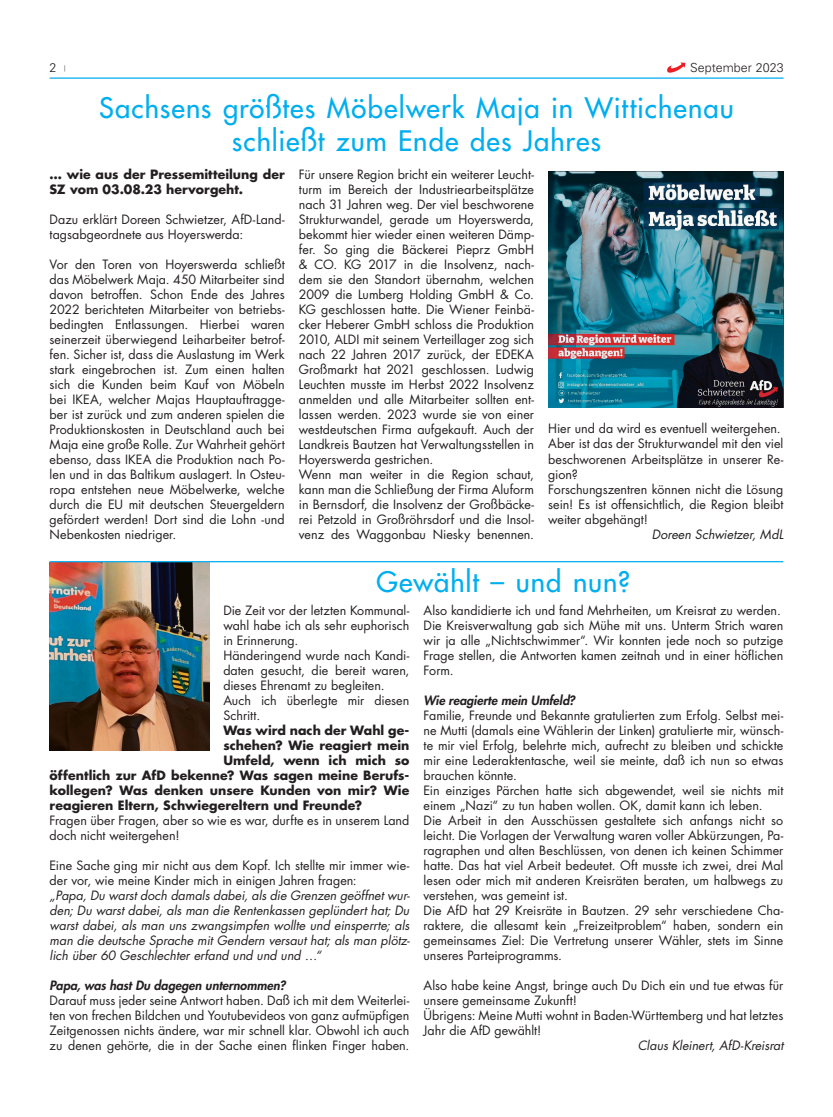
<style>
.page{position:relative;width:833px;height:1117px;background:#fff}
.page>*{position:absolute;margin:0;border:0;box-sizing:border-box;transform-origin:0 0}
.t1{font:500 27.5px/32.5px "Futura Std";letter-spacing:.035em;color:#00aeef;text-align:center}
.t2{font:12.5px/15px "Futura Std";color:#231f20}
.t3{font:italic 12.5px/15px "Futura Std";color:#231f20;text-align:justify}
.t4{font:700 12.5px/15px "Futura Std";letter-spacing:.005em;color:#231f20}
.t5{font:italic 800 12.5px "Futura Std";letter-spacing:.005em;color:#231f20}
.t6{font:300 12.5px "Univers LT Std";color:#231f20}
.s1{font-size:6.25px}
</style>
<div class="page">
<hr style="left:50px;top:77px;width:733px;height:2px;background:#00aeef">
<svg style="left:667px;top:62px;width:18px;height:11px"></svg>
<img style="left:548px;top:172px;width:235px;height:235px">
<img style="left:50px;top:562px;width:159px;height:188px">
<hr style="left:50px;top:561px;width:733px;height:1px;background:#00aeef">
<p class="t6" style="left:50px;top:60px;width:17px">2 <span class="s1">|</span></p>
<p class="t6" style="left:690px;top:60px;width:95px">September 2023</p>
<h1 class="t1" style="left:99px;top:92px;width:636px">Sachsens größtes Möbelwerk Maja in Wittichenau schließt zum Ende des Jahres</h1>
<p class="t4" style="left:50px;top:166px;width:237px">… wie aus der Pressemitteilung der<br>SZ vom 03.08.23 hervorgeht.</p>
<p class="t2" style="left:50px;top:212px;width:237px">Dazu erklärt Doreen Schwietzer, AfD-Land&shy;tagsabgeordnete aus Hoyerswerda:</p>
<p class="t2" style="left:50px;top:257px;width:237px;text-align:justify">Vor den Toren von Hoyerswerda schließt das Möbelwerk Maja. 450 Mitarbeiter sind davon betroffen. Schon Ende des Jahres 2022 berichteten Mitarbeiter von betriebs&shy;bedingten Entlassungen. Hierbei waren seinerzeit überwiegend Leiharbeiter betrof&shy;fen. Sicher ist, dass die Auslastung im Werk stark eingebrochen ist. Zum einen halten sich die Kunden beim Kauf von Möbeln bei IKEA, welcher Majas Hauptauftragge&shy;ber ist zurück und zum anderen spielen die Produktionskosten in Deutschland auch bei Maja eine große Rolle. Zur Wahrheit gehört ebenso, dass IKEA die Produktion nach Po&shy;len und in das Baltikum auslagert. In Osteu&shy;ropa entstehen neue Möbelwerke, welche durch die EU mit deutschen Steuergeldern gefördert werden! Dort sind die Lohn -und Nebenkosten niedriger.</p>
<p class="t2" style="left:299px;top:167px;width:237px">Für unsere Region bricht ein weiterer Leucht&shy;turm im Bereich der Industriearbeitsplätze nach 31 Jahren weg. Der viel beschworene Strukturwandel, gerade um Hoyerswerda, bekommt hier wieder einen weiteren Dämp&shy;fer. So ging die Bäckerei Pieprz GmbH &amp; CO. KG 2017 in die Insolvenz, nach&shy;dem sie den Standort übernahm, welchen 2009 die Lumberg Holding GmbH &amp; Co.<br>KG geschlossen hatte. Die Wiener Feinbä&shy;cker Heberer GmbH schloss die Produktion 2010, ALDI mit seinem Verteillager zog sich nach 22 Jahren 2017 zurück, der EDEKA Großmarkt hat 2021 geschlossen. Ludwig Leuchten musste im Herbst 2022 Insolvenz anmelden und alle Mitarbeiter sollten ent&shy;lassen werden. 2023 wurde sie von einer westdeutschen Firma aufgekauft. Auch der Landkreis Bautzen hat Verwaltungsstellen in Hoyerswerda gestrichen.<br>Wenn man weiter in die Region schaut, kann man die Schließung der Firma Aluform in Bernsdorf, die Insolvenz der Großbäcke&shy;rei Petzold in Großröhrsdorf und die Insol&shy;venz des Waggonbau Niesky benennen.</p>
<p class="t2" style="left:548px;top:421px;width:237px">Hier und da wird es eventuell weitergehen.<br>Aber ist das der Strukturwandel mit den viel beschworenen Arbeitsplätze in unserer Re&shy;gion?<br>Forschungszentren können nicht die Lösung sein! Es ist offensichtlich, die Region bleibt weiter abgehängt!</p>
<p class="t3" style="left:652px;top:526px;width:133px">Doreen Schwietzer, MdL</p>
<h1 class="t1" style="left:376px;top:565px;width:255px">Gewählt – und nun?</h1>
<p class="t2" style="left:223px;top:602px;width:187px">Die Zeit vor der letzten Kommunal&shy;wahl habe ich als sehr euphorisch in Erinnerung.<br>Händeringend wurde nach Kandi&shy;daten gesucht, die bereit waren, dieses Ehrenamt zu begleiten.<br>Auch ich überlegte mir diesen<br>Schritt.</p>
<p class="t4" style="left:223px;top:722px;width:187px">Was wird nach der Wahl ge-</p>
<p class="t4" style="left:223px;top:737px;width:187px">schehen? Wie reagiert mein</p>
<p class="t4" style="left:223px;top:752px;width:187px">Umfeld, wenn ich mich so</p>
<p class="t4" style="left:50px;top:767px;width:361px">öffentlich zur AfD bekenne? Was sagen meine Berufs-</p>
<p class="t4" style="left:50px;top:782px;width:361px">kollegen? Was denken unsere Kunden von mir? Wie</p>
<p class="t4" style="left:50px;top:797px;width:314px">reagieren Eltern, Schwiegereltern und Freunde?</p>
<p class="t2" style="left:50px;top:812px;width:361px">Fragen über Fragen, aber so wie es war, durfte es in unserem Land doch nicht weitergehen!</p>
<p class="t2" style="left:50px;top:857px;width:361px">Eine Sache ging mir nicht aus dem Kopf. Ich stellte mir immer wie&shy;der vor, wie meine Kinder mich in einigen Jahren fragen:</p>
<p class="t3" style="left:50px;top:888px;width:362px">„Papa, Du warst doch damals dabei, als die Grenzen geöffnet wur&shy;den; Du warst dabei, als man die Rentenkassen geplündert hat; Du warst dabei, als man uns zwangsimpfen wollte und einsperrte; als man die deutsche Sprache mit Gendern versaut hat; als man plötz&shy;lich über 60 Geschlechter erfand und und und …“</p>
<p class="t5" style="left:50px;top:977px;width:237px">Papa, was hast Du dagegen unternommen?</p>
<p class="t2" style="left:50px;top:992px;width:361px;text-align:justify">Darauf muss jeder seine Antwort haben. Daß ich mit dem Weiterlei&shy;ten von frechen Bildchen und Youtubevideos von ganz aufmüpfigen Zeitgenossen nichts ändere, war mir schnell klar. Obwohl ich auch zu denen gehörte, die in der Sache einen flinken Finger haben.</p>
<p class="t2" style="left:423px;top:602px;width:361px">Also kandidierte ich und fand Mehrheiten, um Kreisrat zu werden.<br>Die Kreisverwaltung gab sich Mühe mit uns. Unterm Strich waren wir ja alle „Nichtschwimmer“. Wir konnten jede noch so putzige Frage stellen, die Antworten kamen zeitnah und in einer höflichen Form.</p>
<p class="t5" style="left:423px;top:692px;width:153px">Wie reagierte mein Umfeld?</p>
<p class="t2" style="left:423px;top:707px;width:361px">Familie, Freunde und Bekannte gratulierten zum Erfolg. Selbst mei&shy;ne Mutti (damals eine Wählerin der Linken) gratulierte mir, wünsch&shy;te mir viel Erfolg, belehrte mich, aufrecht zu bleiben und schickte mir eine Lederaktentasche, weil sie meinte, daß ich nun so etwas brauchen könnte.<br>Ein einziges Pärchen hatte sich abgewendet, weil sie nichts mit einem „Nazi“ zu tun haben wollen. OK, damit kann ich leben.<br>Die Arbeit in den Ausschüssen gestaltete sich anfangs nicht so leicht. Die Vorlagen der Verwaltung waren voller Abkürzungen, Pa&shy;ragraphen und alten Beschlüssen, von denen ich keinen Schimmer hatte. Das hat viel Arbeit bedeutet. Oft musste ich zwei, drei Mal lesen oder mich mit anderen Kreisräten beraten, um halbwegs zu verstehen, was gemeint ist.<br>Die AfD hat 29 Kreisräte in Bautzen. 29 sehr verschiedene Cha&shy;raktere, die allesamt kein „Freizeitproblem“ haben, sondern ein gemeinsames Ziel: Die Vertretung unserer Wähler, stets im Sinne unseres Parteiprogramms.</p>
<p class="t2" style="left:423px;top:977px;width:361px">Also habe keine Angst, bringe auch Du Dich ein und tue etwas für unsere gemeinsame Zukunft!<br>Übrigens: Meine Mutti wohnt in Baden-Württemberg und hat letztes Jahr die AfD gewählt!</p>
<p class="t3" style="left:638px;top:1038px;width:147px">Claus Kleinert, AfD-Kreisrat</p>
</div>
